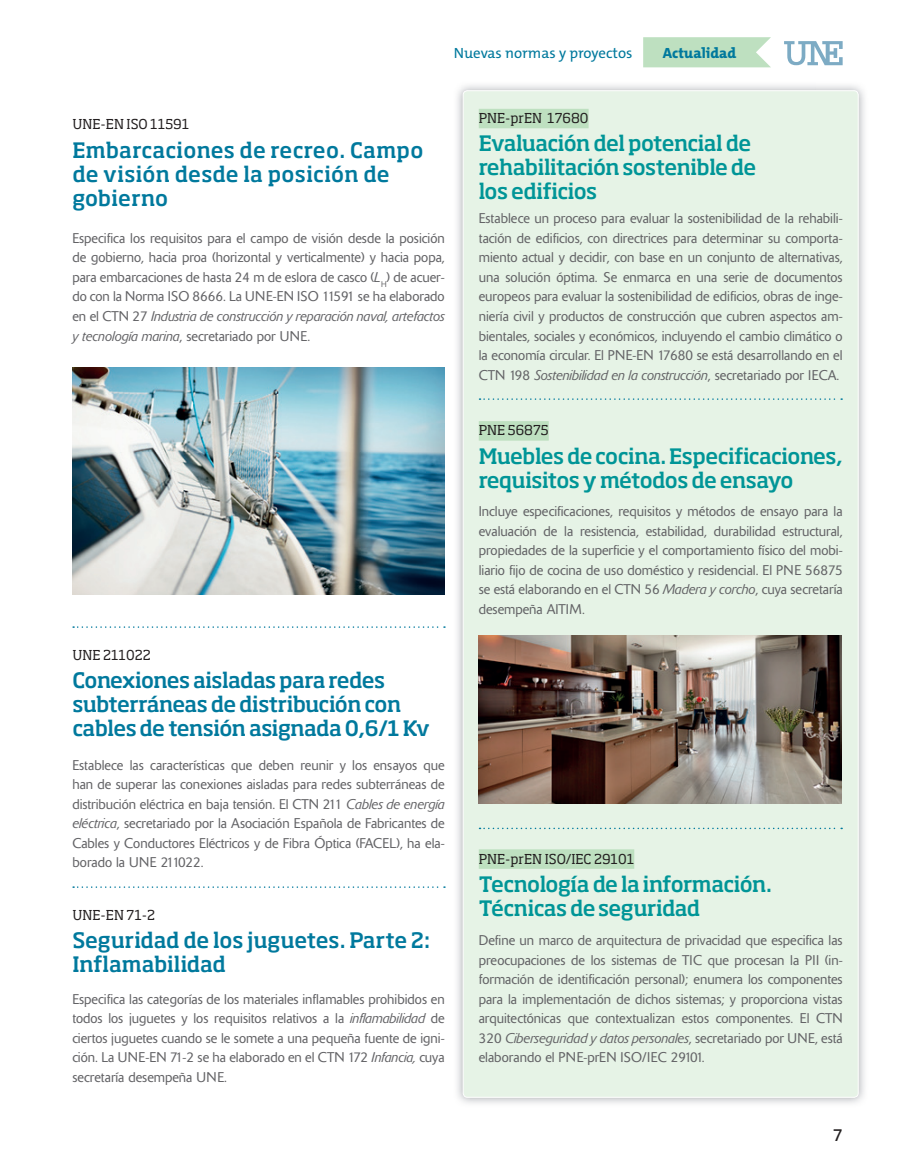
<style>
.page{position:relative;width:915px;height:1170px;background:#fff}
.page>*{position:absolute;margin:0;border:0;box-sizing:border-box;transform-origin:0 0}
.t1{font:500 21px/24px "Soho Std";letter-spacing:-.03em;color:#009597}
.t2{font:500 21px/24px "Soho Std";letter-spacing:-.02em;color:#00799d}
.t3{font:500 21px/24px "Soho Std";letter-spacing:.015em;color:#00799d}
.t4{font:18px "The Mix C5";color:#231f20}
.t5{font:14.85px "The Mix C5";color:#00799d}
.t6{font:800 14.85px "The Mix C5";color:#00799d}
.t7{font:300 13.95px/19.5px "Delta";color:#636366;text-align:justify}
.t8{font:13.5px "Soho Std";color:#231f20}
.s1{font-style:italic}
</style>
<div class="page">
<img style="left:457px;top:85px;width:408px;height:1019px">
<div style="left:463px;top:91px;width:394px;height:1006px;background:#e6f3e6;border-radius:4px"></div>
<svg style="left:643px;top:37px;width:127px;height:30px;background:#c1e1c3"></svg>
<svg style="left:73px;top:886px;width:372px;height:1px"></svg>
<svg style="left:479px;top:827px;width:362px;height:2px"></svg>
<svg style="left:479px;top:398px;width:362px;height:2px"></svg>
<div style="left:478px;top:109px;width:110px;height:19px;background:#bee0c0"></div>
<div style="left:478px;top:421px;width:70px;height:19px;background:#bee0c0"></div>
<div style="left:478px;top:849px;width:156px;height:19px;background:#bee0c0"></div>
<svg style="left:73px;top:626px;width:372px;height:1px"></svg>
<img style="left:478px;top:635px;width:363px;height:168px">
<img style="left:73px;top:367px;width:371px;height:227px">
<svg style="left:784px;top:41px;width:58px;height:24px"></svg>
<p class="t5" style="left:453px;top:43px;width:180px">Nuevas normas y proyectos</p>
<p class="t6" style="left:662px;top:43px;width:75px">Actualidad</p>
<p class="t8" style="left:72px;top:116px;width:118px">UNE-EN ISO 11591</p>
<h1 class="t3" style="left:72px;top:137px;width:352px">Embarcaciones de recreo. Campo de visión desde la posición de gobierno</h1>
<p class="t7" style="left:72px;top:228px;width:374px">Especifica los requisitos para el campo de visión desde la posición de gobierno, hacia proa (horizontal y verticalmente) y hacia popa, para embarcaciones de hasta 24 m de eslora de casco (<span class="s1">L</span><sub>H</sub>) de acuer&shy;do con la Norma ISO 8666. La UNE-EN ISO 11591 se ha elaborado en el CTN 27 <span class="s1">Industria de construcción y reparación naval, artefactos y tecnología marina</span>, secretariado por UNE.</p>
<p class="t8" style="left:72px;top:646px;width:80px">UNE 211022</p>
<h1 class="t2" style="left:72px;top:668px;width:359px">Conexiones aisladas para redes subterráneas de distribución con cables de tensión asignada 0,6/1 Kv</h1>
<p class="t7" style="left:72px;top:755px;width:374px">Establece las características que deben reunir y los ensayos que han de superar las conexiones aisladas para redes subterráneas de distribución eléctrica en baja tensión. El CTN 211 <span class="s1">Cables de energía eléctrica</span>, secretariado por la Asociación Española de Fabricantes de Cables y Conductores Eléctricos y de Fibra Óptica (FACEL), ha ela&shy;borado la UNE 211022.</p>
<p class="t8" style="left:72px;top:906px;width:84px">UNE-EN 71-2</p>
<h1 class="t2" style="left:72px;top:927px;width:359px">Seguridad de los juguetes. Parte 2:<br>Inflamabilidad</h1>
<p class="t7" style="left:72px;top:989px;width:374px">Especifica las categorías de los materiales inflamables prohibidos en todos los juguetes y los requisitos relativos a la <span class="s1">inflamabilidad</span> de ciertos juguetes cuando se le somete a una pequeña fuente de igni&shy;ción. La UNE-EN 71-2 se ha elaborado en el CTN 172 <span class="s1">Infancia,</span> cuya secretaría desempeña UNE.</p>
<p class="t8" style="left:478px;top:110px;width:111px">PNE-prEN 17680</p>
<h1 class="t1" style="left:478px;top:131px;width:279px">Evaluación del potencial de rehabilitación sostenible de los edificios</h1>
<p class="t7" style="left:478px;top:209px;width:365px">Establece un proceso para evaluar la sostenibilidad de la rehabili&shy;tación de edificios, con directrices para determinar su comporta&shy;miento actual y decidir, con base en un conjunto de alternativas, una solución óptima. Se enmarca en una serie de documentos europeos para evaluar la sostenibilidad de edificios, obras de inge&shy;niería civil y productos de construcción que cubren aspectos am&shy;bientales, sociales y económicos, incluyendo el cambio climático o la economía circular. El PNE-EN 17680 se está desarrollando en el CTN 198 <span class="s1">Sostenibilidad en la construcción</span>, secretariado por IECA.</p>
<p class="t8" style="left:478px;top:422px;width:71px">PNE 56875</p>
<h1 class="t1" style="left:478px;top:443px;width:365px">Muebles de cocina. Especificaciones, requisitos y métodos de ensayo</h1>
<p class="t7" style="left:478px;top:501px;width:365px">Incluye especificaciones, requisitos y métodos de ensayo para la evaluación de la resistencia, estabilidad, durabilidad estructural, propiedades de la superficie y el comportamiento físico del mobi&shy;liario fijo de cocina de uso doméstico y residencial. El PNE 56875 se está elaborando en el CTN 56 <span class="s1">Madera y corcho</span>, cuya secretaría desempeña AITIM.</p>
<p class="t8" style="left:478px;top:850px;width:157px">PNE-prEN ISO/IEC 29101</p>
<h1 class="t1" style="left:478px;top:871px;width:294px">Tecnología de la información.<br>Técnicas de seguridad</h1>
<p class="t7" style="left:478px;top:930px;width:365px">Define un marco de arquitectura de privacidad que especifica las preocupaciones de los sistemas de TIC que procesan la PII (in&shy;formación de identificación personal); enumera los componentes para la implementación de dichos sistemas; y proporciona vistas arquitectónicas que contextualizan estos componentes. El CTN 320 <span class="s1">Ciberseguridad y datos personales</span>, secretariado por UNE, está elaborando el PNE-prEN ISO/IEC 29101.</p>
<p class="t4" style="left:832px;top:1123px;width:11px">7</p>
</div>
